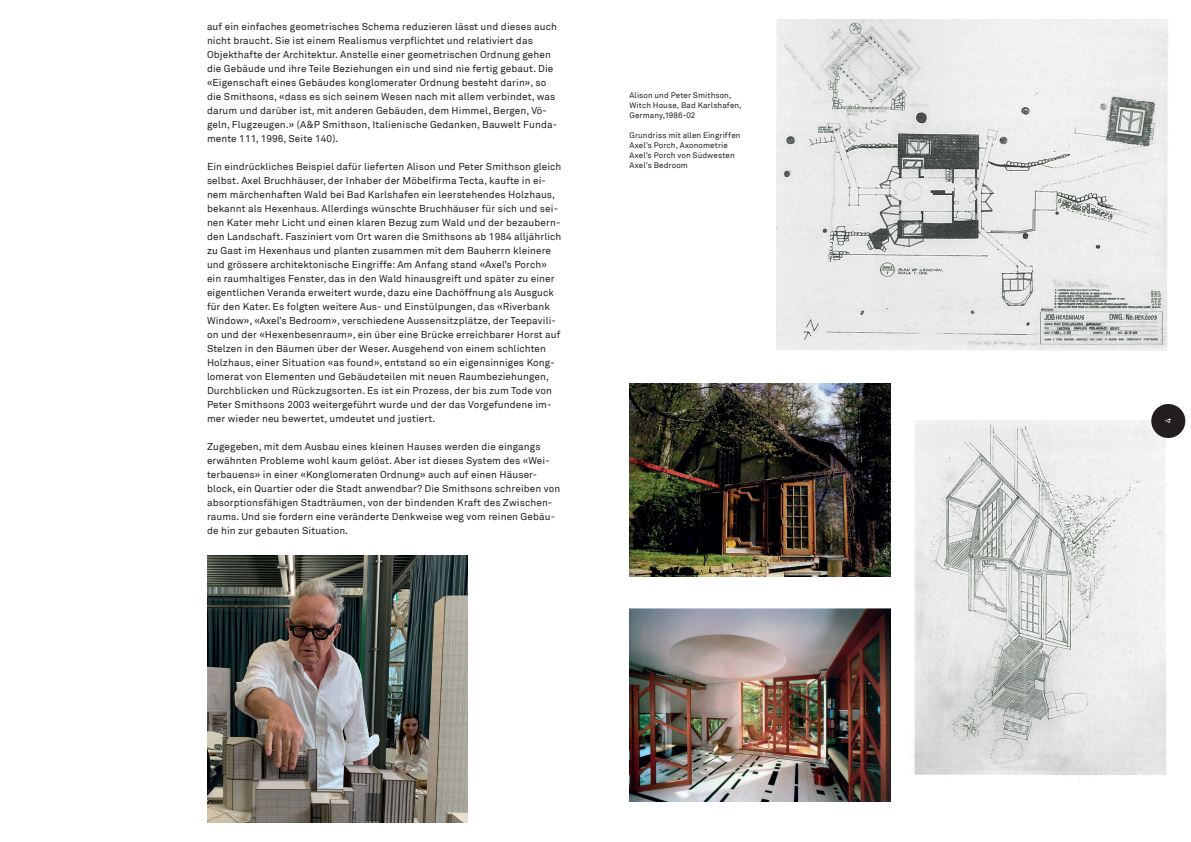
<style>
.page{position:relative;width:1191px;height:842px;background:#fff}
.page>*{position:absolute;margin:0;border:0;box-sizing:border-box;transform-origin:0 0}
.t1{font:10px/14px "Akkurat";letter-spacing:.01em;color:#231f20}
.t2{font:8.5px "Akkurat";color:#fff}
.t3{font:8px/10px "Akkurat";letter-spacing:.01em;color:#231f20}
</style>
<div class="page">
<img style="left:207px;top:556px;width:261px;height:266px">
<img style="left:629px;top:383px;width:261px;height:193px">
<img style="left:629px;top:609px;width:261px;height:192px">
<img style="left:777px;top:20px;width:391px;height:331px">
<img style="left:914px;top:421px;width:253px;height:354px">
<div style="left:1151px;top:404px;width:34px;height:34px;background:#231f20;border-radius:50%"></div>
<p class="t1" style="left:207px;top:19px;width:351px">auf ein einfaches geometrisches Schema reduzieren lässt und dieses auch nicht braucht. Sie ist einem Realismus verpflichtet und relativiert das Objekthafte der Architektur. Anstelle einer geometrischen Ordnung gehen die Gebäude und ihre Teile Beziehungen ein und sind nie fertig gebaut. Die «Eigenschaft eines Gebäudes konglomerater Ordnung besteht darin», so die Smithsons, «dass es sich seinem Wesen nach mit allem verbindet, was darum und darüber ist, mit anderen Gebäuden, dem Himmel, Bergen, Vö&shy;geln, Flugzeugen.» (A&amp;P Smithson, Italienische Gedanken, Bauwelt Funda&shy;mente 111, 1996, Seite 140).</p>
<p class="t1" style="left:207px;top:159px;width:356px">Ein eindrückliches Beispiel dafür lieferten Alison und Peter Smithson gleich selbst. Axel Bruchhäuser, der Inhaber der Möbelfirma Tecta, kaufte in ei&shy;nem märchenhaften Wald bei Bad Karlshafen ein leerstehendes Holzhaus, bekannt als Hexenhaus. Allerdings wünschte Bruchhäuser für sich und sei&shy;nen Kater mehr Licht und einen klaren Bezug zum Wald und der bezaubern&shy;den Landschaft. Fasziniert vom Ort waren die Smithsons ab 1984 alljährlich zu Gast im Hexenhaus und planten zusammen mit dem Bauherrn kleinere und grössere architektonische Eingriffe: Am Anfang stand «Axel’s Porch» ein raumhaltiges Fenster, das in den Wald hinausgreift und später zu einer eigentlichen Veranda erweitert wurde, dazu eine Dachöffnung als Ausguck für den Kater. Es folgten weitere Aus- und Einstülpungen, das «Riverbank Window», «Axel’s Bedroom», verschiedene Aussensitzplätze, der Teepavili&shy;on und der «Hexenbesenraum», ein über eine Brücke erreichbarer Horst auf Stelzen in den Bäumen über der Weser. Ausgehend von einem schlichten Holzhaus, einer Situation «as found», entstand so ein eigensinniges Kong&shy;lomerat von Elementen und Gebäudeteilen mit neuen Raumbeziehungen, Durchblicken und Rückzugsorten. Es ist ein Prozess, der bis zum Tode von Peter Smithsons 2003 weitergeführt wurde und der das Vorgefundene im&shy;mer wieder neu bewertet, umdeutet und justiert.</p>
<p class="t1" style="left:207px;top:439px;width:355px">Zugegeben, mit dem Ausbau eines kleinen Hauses werden die eingangs erwähnten Probleme wohl kaum gelöst. Aber ist dieses System des «Wei&shy;terbauens» in einer «Konglomeraten Ordnung» auch auf einen Häuser&shy;block, ein Quartier oder die Stadt anwendbar? Die Smithsons schreiben von absorptionsfähigen Stadträumen, von der bindenden Kraft des Zwischen&shy;raums. Und sie fordern eine veränderte Denkweise weg vom reinen Gebäu&shy;de hin zur gebauten Situation.</p>
<p class="t3" style="left:629px;top:90px;width:114px">Alison und Peter Smithson,<br>Witch House, Bad Karlshafen,<br>Germany,1986-02</p>
<p class="t3" style="left:629px;top:130px;width:112px">Grundriss mit allen Eingriffen<br>Axel’s Porch, Axonometrie<br>Axel’s Porch von Südwesten<br>Axel’s Bedroom</p>
<p class="t2" style="left:1163px;top:423px;width:6px;rotate:-90deg">4</p>
</div>
